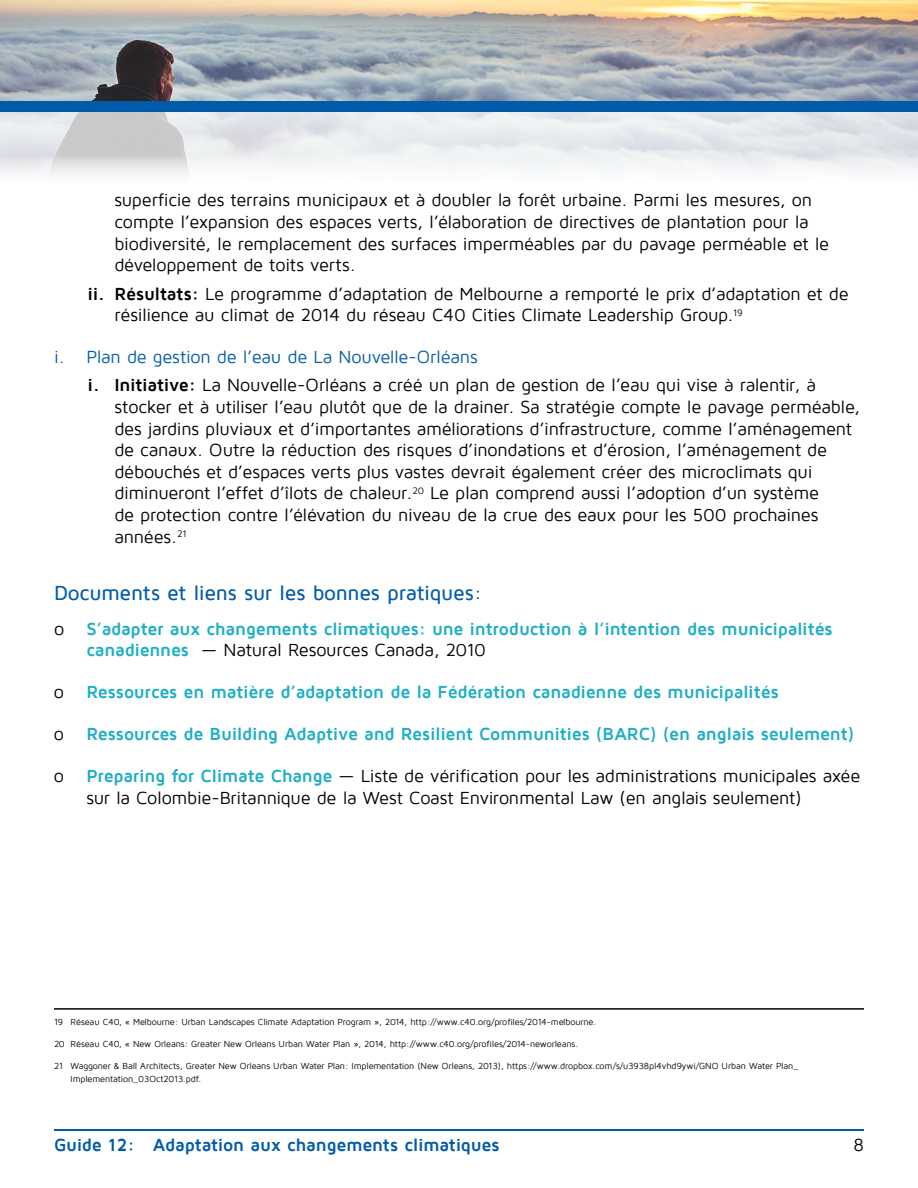
<style>
.page{position:relative;width:918px;height:1188px;background:#fff}
.page>*{position:absolute;margin:0;border:0;box-sizing:border-box;transform-origin:0 0}
.t1{font:500 21px "Maven Pro";letter-spacing:-.015em;color:#005ba8}
.t2{font:18px/21.6px "Maven Pro";letter-spacing:-.015em;color:#000}
.t3{font:700 18px/21.6px "Maven Pro";letter-spacing:-.015em;color:#1eaec6}
.t4{font:700 18px "Maven Pro";letter-spacing:-.015em;color:#005ba8}
.t5{font:9px/13.5px "Maven Pro";letter-spacing:-.015em;color:#000}
.s1{font-weight:700}
.s2{color:#005ba8}
.s3{font-weight:400;color:#000}
.s4{font-weight:700;color:#1eaec6}
</style>
<div class="page">
<img style="left:0;top:0;width:918px;height:174px">
<hr style="left:54px;top:1130px;width:810px;height:1px;background:#005ba8">
<div style="left:0;top:101px;width:918px;height:11px;background:#005ba8"></div>
<hr style="left:54px;top:1008px;width:810px;height:2px;background:#000">
<p class="t2" style="left:114px;top:190px;width:716px">superficie des terrains municipaux et à doubler la forêt urbaine. Parmi les mesures, on compte l’expansion des espaces verts, l’élaboration de directives de plantation pour la biodiversité, le remplacement des surfaces imperméables par du pavage perméable et le développement de toits verts.</p>
<p class="t2" style="left:114px;top:283px;width:736px;text-indent:-27px"><span class="s1">ii. Résultats:</span> Le programme d’adaptation de Melbourne a remporté le prix d’adaptation et de résilience au climat de 2014 du réseau C40 Cities Climate Leadership Group.<sup>19</sup></p>
<p class="t2" style="left:87px;top:343px;width:730px;line-height:28.3px;text-indent:-33px"><span class="s2">i. Plan de gestion de l’eau de La Nouvelle-Orléans<br></span><span class="s1">i. Initiative:</span> La Nouvelle-Orléans a créé un plan de gestion de l’eau qui vise à ralentir, à</p>
<p class="t2" style="left:114px;top:396px;width:747px">stocker et à utiliser l’eau plutôt que de la drainer. Sa stratégie compte le pavage perméable, des jardins pluviaux et d’importantes améliorations d’infrastructure, comme l’aménagement de canaux. Outre la réduction des risques d’inondations et d’érosion, l’aménagement de débouchés et d’espaces verts plus vastes devrait également créer des microclimats qui diminueront l’effet d’îlots de chaleur.<sup>20</sup> Le plan comprend aussi l’adoption d’un système<br>de protection contre l’élévation du niveau de la crue des eaux pour les 500 prochaines années.<sup>21</sup></p>
<p class="t1" style="left:54px;top:581px;width:430px">Documents et liens sur les bonnes pratiques:</p>
<p class="t3" style="left:86px;top:618px;width:748px;text-indent:-32px"><span class="s3">o</span> S’adapter aux changements climatiques: une introduction à l’intention des municipalités canadiennes <span class="s3">— Natural Resources Canada, 2010</span></p>
<p class="t3" style="left:54px;top:682px;width:726px"><span class="s3">o</span> Ressources en matière d’adaptation de la Fédération canadienne des municipalités</p>
<p class="t3" style="left:54px;top:723px;width:802px"><span class="s3">o</span> Ressources de Building Adaptive and Resilient Communities (BARC) (en anglais seulement)</p>
<p class="t2" style="left:86px;top:765px;width:776px;text-indent:-32px">o <span class="s4">Preparing for Climate Change</span> — Liste de vérification pour les administrations municipales axée sur la Colombie-Britannique de la West Coast Environmental Law (en anglais seulement)</p>
<p class="t5" style="left:54px;top:1015px;width:544px">19 Réseau C40, « Melbourne: Urban Landscapes Climate Adaptation Program », 2014, http://www.c40.org/profiles/2014-melbourne.</p>
<p class="t5" style="left:54px;top:1037px;width:526px">20 Réseau C40, « New Orleans: Greater New Orleans Urban Water Plan », 2014, http://www.c40.org/profiles/2014-neworleans.</p>
<p class="t5" style="left:71px;top:1059px;width:729px;text-indent:-16px">21 Waggoner &amp; Ball Architects, Greater New Orleans Urban Water Plan: Implementation (New Orleans, 2013), https://www.dropbox.com/s/u3938pl4vhd9ywi/GNO Urban Water Plan_<br>Implementation_03Oct2013.pdf.</p>
<p class="t4" style="left:54px;top:1136px;width:447px">Guide 12: Adaptation aux changements climatiques</p>
<p class="t2" style="left:854px;top:1135px;width:12px">8</p>
</div>
